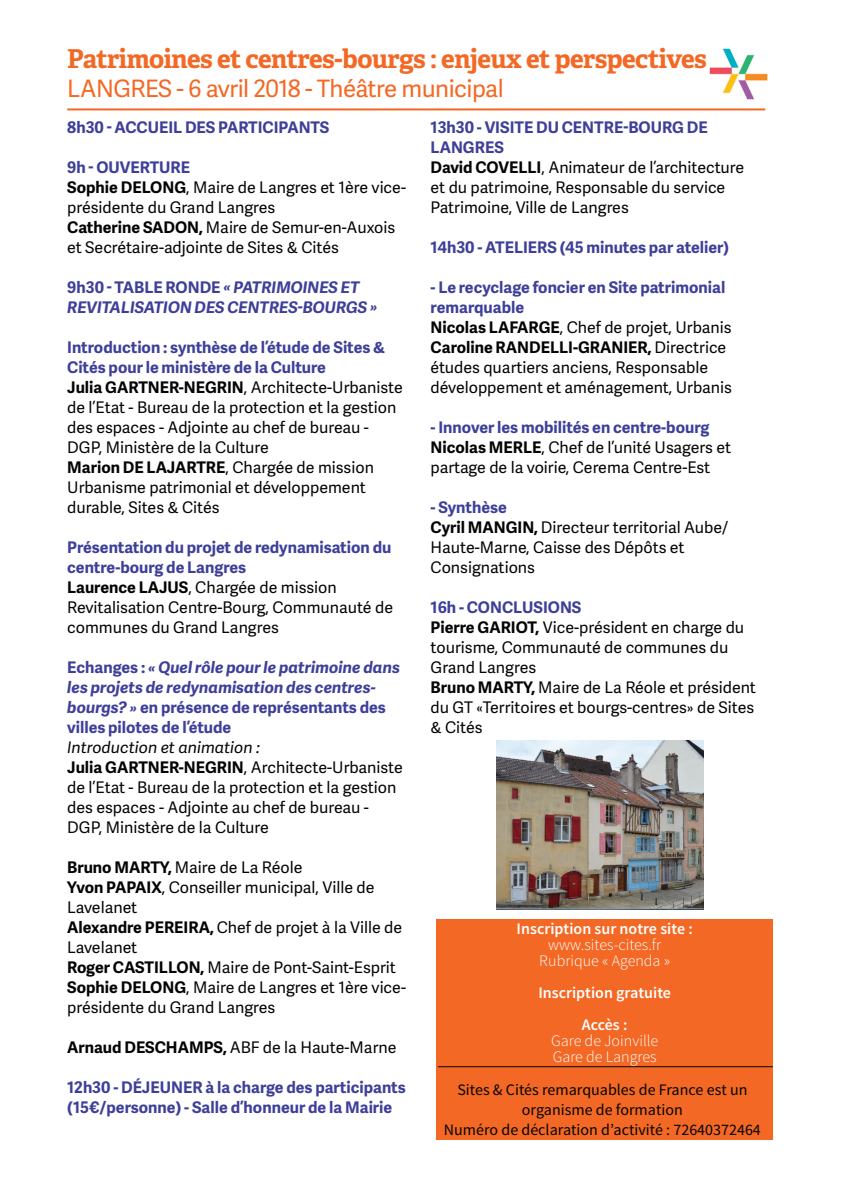
<style>
.page{position:relative;width:842px;height:1191px;background:#fff}
.page>*{position:absolute;margin:0;border:0;box-sizing:border-box;transform-origin:0 0}
.t1{font:700 26px "Adelle Basic";letter-spacing:-.025em;color:#f36824}
.t2{font:24px "Adelle Sans";letter-spacing:-.02em;color:#f36824}
.t3{font:16px/20px "Adelle Sans";color:#040503}
.t4{font:700 16px/20px "Adelle Sans";color:#3e3f99}
.t5{font:700 16px "Adelle Sans";color:#040503}
.t6{font:italic 700 16px/20px "Adelle Sans";color:#3e3f99}
.t7{font:16px/20px "Source Sans Pro";color:#040503;text-align:center}
.t8{font:300 16px/16px "Source Sans Pro";color:#fff;text-align:center}
.t9{font:600 16px/32px "Source Sans Pro";color:#fff;text-align:center}
.t10{font:italic 16px "Adelle Sans";color:#040503}
.s1{font-weight:700}
.s2{font-style:normal}
.s3{font-weight:700;color:#3e3f99}
.s4{color:#040503}
.s5{font-weight:400;color:#040503}
</style>
<div class="page">
<div style="left:436px;top:919px;width:337px;height:221px;background:#f36824"></div>
<hr style="left:67px;top:108px;width:698px;height:2px;background:#f36824">
<img style="left:709px;top:48px;width:58px;height:51px">
<hr style="left:438px;top:1066px;width:335px;height:1px;background:#040503">
<img style="left:497px;top:740px;width:207px;height:169px">
<h1 class="t1" style="left:67px;top:42px;width:641px">Patrimoines et centres-bourgs : enjeux et perspectives</h1>
<h2 class="t2" style="left:67px;top:71px;width:438px">LANGRES - 6 avril 2018 - Théâtre municipal</h2>
<p class="t4" style="left:67px;top:116px;width:60px">8h30 - Acc</p>
<p class="t4" style="left:148px;top:116px;width:183px">ueil des participants</p>
<p class="t4" style="left:67px;top:156px;width:124px">9h - Ouverture</p>
<p class="t5" style="left:67px;top:175px;width:65px">Sophie DELON</p>
<p class="t3" style="left:67px;top:176px;width:340px;text-indent:107px"><span class="s1">G</span>, Maire de Langres et 1ère vice&shy;présidente du Grand Langres</p>
<p class="t5" style="left:67px;top:215px;width:88px">Catherine SADON</p>
<p class="t3" style="left:67px;top:216px;width:329px;text-indent:132px"><span class="s1">,</span> Maire de Semur-en-Auxois et Secrétaire-adjointe de Sites &amp; Cités</p>
<p class="t6" style="left:67px;top:276px;width:312px"><span class="s2">9h30 - table ronde</span> « Patrimoines et revitalisation des centres-bourgs »</p>
<p class="t4" style="left:67px;top:336px;width:319px">Introduction : synthèse de l’étude de Sites &amp;<br>Cités pour le ministère de la Culture</p>
<p class="t5" style="left:67px;top:375px;width:62px">Julia GARTNER</p>
<p class="t3" style="left:67px;top:376px;width:337px;text-indent:112px"><span class="s1">-NEGRIN</span>, Architecte-Urbaniste de l’Etat - Bureau de la protection et la gestion des espaces - Adjointe au chef de bureau - DGP, Ministère de la Culture</p>
<p class="t5" style="left:67px;top:455px;width:119px">Marion DE LAJARTRE</p>
<p class="t3" style="left:67px;top:456px;width:308px;text-indent:158px">, Chargée de mission<br>Urbanisme patrimonial et développement durable, Sites &amp; Cités</p>
<p class="t3" style="left:67px;top:536px;width:327px"><span class="s3">Présentation du projet de redynamisation du centre-bourg de Langres<br></span><span class="s1">Laurence LAJUS</span>, Chargée de mission Revitalisation Centre-Bourg, Communauté de communes du Grand Langres</p>
<p class="t6" style="left:67px;top:656px;width:334px"><span class="s2">Echanges :</span> « Quel rôle pour le patrimoine dans les projets de redynamisation des centres&shy;bourgs? » <span class="s2">en présence de représentants des villes pilotes de l’étude</span></p>
<p class="t10" style="left:67px;top:735px;width:194px">Introduction et animation :</p>
<p class="t5" style="left:67px;top:755px;width:62px">Julia GARTNER</p>
<p class="t3" style="left:67px;top:756px;width:337px;text-indent:112px"><span class="s1">-NEGRIN</span>, Architecte-Urbaniste de l’Etat - Bureau de la protection et la gestion des espaces - Adjointe au chef de bureau - DGP, Ministère de la Culture</p>
<p class="t5" style="left:67px;top:855px;width:60px">Bruno MARTY</p>
<p class="t3" style="left:168px;top:856px;width:136px"><span class="s1">,</span> Maire de La Réole</p>
<p class="t5" style="left:67px;top:875px;width:50px">Yvon PAPAIX</p>
<p class="t3" style="left:162px;top:876px;width:214px">, Conseiller municipal, Ville de</p>
<p class="t3" style="left:67px;top:896px;width:72px">Lavelanet</p>
<p class="t5" style="left:67px;top:915px;width:88px">Alexandre PEREIRA</p>
<p class="t3" style="left:210px;top:916px;width:194px"><span class="s1">,</span> Chef de projet à la Ville de</p>
<p class="t3" style="left:67px;top:936px;width:72px">Lavelanet</p>
<p class="t5" style="left:67px;top:955px;width:68px">Roger CASTILLON</p>
<p class="t3" style="left:201px;top:956px;width:197px"><span class="s1">,</span> Maire de Pont-Saint-Esprit</p>
<p class="t5" style="left:67px;top:975px;width:65px">Sophie DELON</p>
<p class="t3" style="left:67px;top:976px;width:340px;text-indent:107px"><span class="s1">G</span>, Maire de Langres et 1ère vice&shy;présidente du Grand Langres</p>
<p class="t5" style="left:67px;top:1035px;width:68px">Arnaud DES</p>
<p class="t5" style="left:155px;top:1035px;width:24px">CHAMPS</p>
<p class="t3" style="left:223px;top:1036px;width:175px"><span class="s1">,</span> ABF de la Haute-Marne</p>
<p class="t4" style="left:67px;top:1076px;width:340px">12h30 - Déj euner à la charge des participants (15€/personne) - Salle d’honneur de la Mairie</p>
<p class="t4" style="left:431px;top:116px;width:279px">13h30 - Visite du centre-bourg de<br>Lang res</p>
<p class="t5" style="left:431px;top:155px;width:66px">David COVELLI</p>
<p class="t3" style="left:431px;top:156px;width:315px;text-indent:111px">, Animateur de l’architecture et du patrimoine, Responsable du service<br>Patrimoine, Ville de Langres</p>
<p class="t4" style="left:431px;top:236px;width:300px">14h30 - ateliers (45 minutes par atelier)</p>
<p class="t4" style="left:431px;top:276px;width:302px">- Le recyclage foncier en Site patrimonial remarquable<br><span class="s4">Nicolas LAFARGE</span><span class="s5">, Chef de projet, Urbanis<br></span><span class="s4">Caroline RANDELLI</span></p>
<p class="t3" style="left:431px;top:336px;width:303px;text-indent:217px"><span class="s1">,</span> Directrice études quartiers anciens, Responsable développement et aménagement, Urbanis</p>
<p class="t4" style="left:431px;top:416px;width:280px">- Innover les mobilités en centre-bourg</p>
<p class="t5" style="left:431px;top:435px;width:70px">Nicolas MERLE</p>
<p class="t5" style="left:573px;top:335px;width:28px">-GRANIER</p>
<p class="t3" style="left:431px;top:436px;width:302px;text-indent:111px">, Chef de l’unité Usagers et partage de la voirie, Cerema Centre-Est</p>
<p class="t4" style="left:431px;top:496px;width:78px">- Synthèse</p>
<p class="t5" style="left:431px;top:515px;width:51px">Cyril MAN</p>
<p class="t3" style="left:431px;top:516px;width:299px;text-indent:75px"><span class="s1">GIN,</span> Directeur territorial Aube/<br>Haute-Marne, Caisse des Dépôts et<br>Consignations</p>
<p class="t4" style="left:431px;top:596px;width:152px">16h - conclusions</p>
<p class="t5" style="left:431px;top:615px;width:70px">Pierre GARIOT</p>
<p class="t3" style="left:431px;top:616px;width:315px;text-indent:105px"><span class="s1">,</span> Vice-président en charge du tourisme, Communauté de communes du<br>Grand Langres</p>
<p class="t5" style="left:431px;top:675px;width:60px">Bruno MARTY</p>
<p class="t3" style="left:431px;top:676px;width:327px;text-align:justify;text-indent:101px"><span class="s1">,</span> Maire de La Réole et président du GT «Territoires et bourgs-centres» de Sites &amp; Cités</p>
<p class="t9" style="left:517px;top:913px;width:178px">Inscription sur notre site :</p>
<p class="t8" style="left:539px;top:936px;width:132px">www.sites-cites.fr<br>Rubrique « Agenda »</p>
<p class="t9" style="left:538px;top:977px;width:134px">Inscription gratuite<br>Accès :</p>
<p class="t8" style="left:551px;top:1032px;width:109px;text-align:left">Gare de Joinville<br>Gare de Langres</p>
<p class="t7" style="left:444px;top:1080px;width:318px">Sites &amp; Cités remarquables de France est un organisme de formation<br>Numéro de déclaration d’activité : 72640372464</p>
</div>
